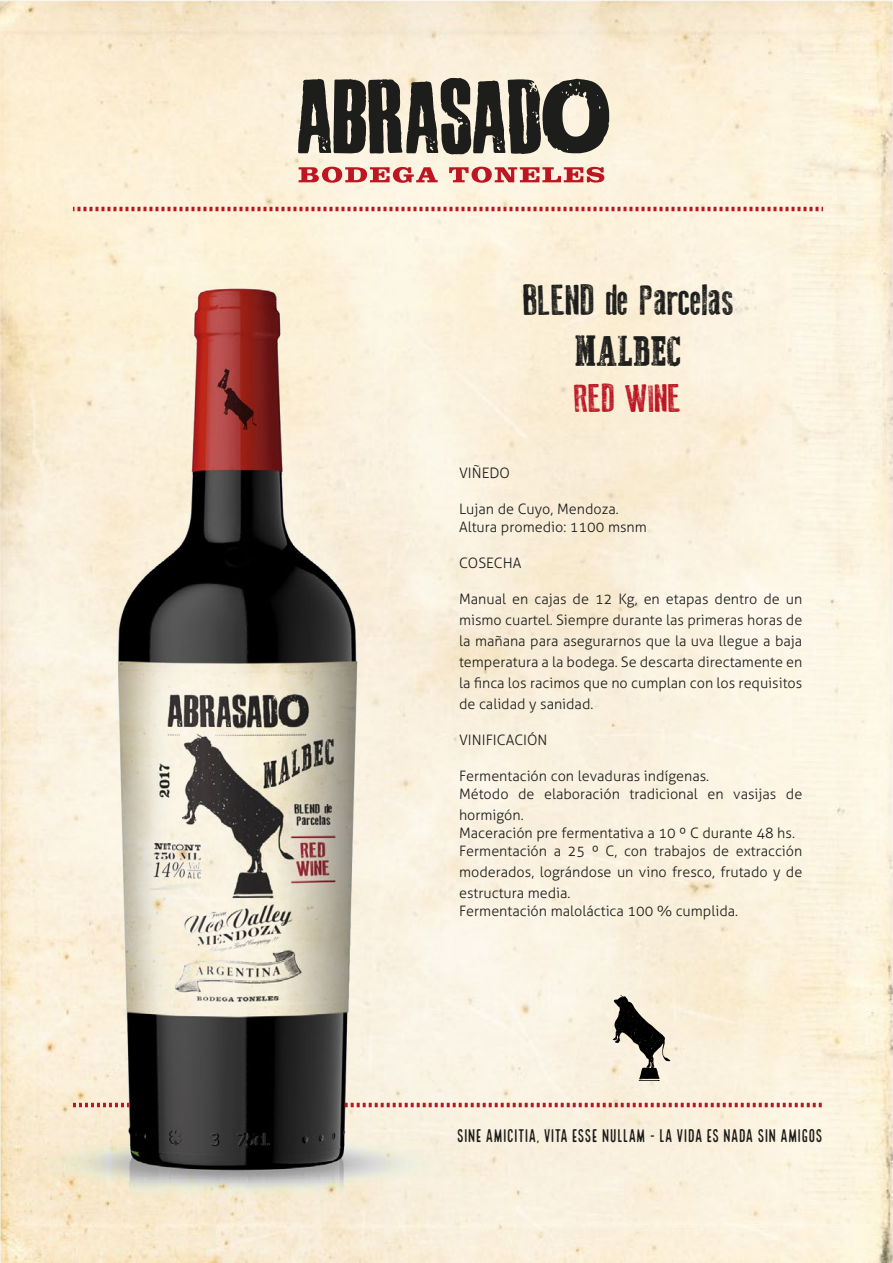
<style>
.page{position:relative;width:893px;height:1263px;background:#fff}
.page>*{position:absolute;margin:0;border:0;box-sizing:border-box;transform-origin:0 0}
.t1{font:42.3px "Old Press";color:#1d1d1b}
.t2{font:42.3px "Dust West";color:#1d1d1b}
.t3{font:39px "Old Press";color:#bd1622}
.t4{font:18px "Local Brewery Four";letter-spacing:-.025em;color:#1d1d1b}
.t5{font:300 14.4px/21px "Aller";color:#1d1d1b}
</style>
<div class="page">
<img style="left:0;top:0;width:893px;height:1263px">
<img style="left:6px;top:276px;width:466px;height:948px">
<svg style="left:298px;top:78px;width:311px;height:77px;background:#68655d"></svg>
<svg style="left:299px;top:167px;width:139px;height:16px;background:#da807d"></svg>
<svg style="left:449px;top:167px;width:155px;height:16px;background:#db817e"></svg>
<svg style="left:345px;top:1103px;width:478px;height:4px;background:#db8380"></svg>
<svg style="left:73px;top:1103px;width:56px;height:4px"></svg>
<svg style="left:73px;top:207px;width:750px;height:4px;background:#dc847f"></svg>
<svg style="left:613px;top:995px;width:58px;height:86px;background:#a09a8d"></svg>
<h1 class="t1" style="left:522px;top:276px;width:213px">BLEND de Parcelas</h1>
<h1 class="t2" style="left:575px;top:328px;width:108px">MALBEC</h1>
<h2 class="t3" style="left:574px;top:377px;width:109px">RED WINE</h2>
<p class="t5" style="left:459px;top:463px;width:52px">VIÑEDO</p>
<p class="t5" style="left:459px;top:500px;width:189px;line-height:18px">Lujan de Cuyo, Mendoza.<br>Altura promedio: 1100 msnm</p>
<p class="t5" style="left:459px;top:553px;width:64px">COSECHA</p>
<p class="t5" style="left:459px;top:589px;width:345px;text-align:justify">Manual en cajas de 12 Kg, en etapas dentro de un mismo cuartel. Siempre durante las primeras horas de la mañana para asegurarnos que la uva llegue a baja temperatura a la bodega. Se descarta directamente en la finca los racimos que no cumplan con los requisitos de calidad y sanidad.</p>
<p class="t5" style="left:459px;top:730px;width:90px">VINIFICACIÓN</p>
<p class="t5" style="left:459px;top:767px;width:345px;line-height:18px">Fermentación con levaduras indígenas.<br>Método de elaboración tradicional en vasijas de</p>
<p class="t5" style="left:459px;top:806px;width:345px;line-height:18px">hormigón.<br>Maceración pre fermentativa a 10 º C durante 48 hs.<br>Fermentación a 25 º C, con trabajos de extracción</p>
<p class="t5" style="left:459px;top:862px;width:345px">moderados, lográndose un vino fresco, frutado y de estructura media.</p>
<p class="t5" style="left:459px;top:901px;width:281px">Fermentación maloláctica 100 % cumplida.</p>
<p class="t4" style="left:456px;top:1126px;width:368px">SINE AMICITIA, VITA ESSE NULLAM - LA VIDA ES NADA SIN AMIGOS</p>
</div>
